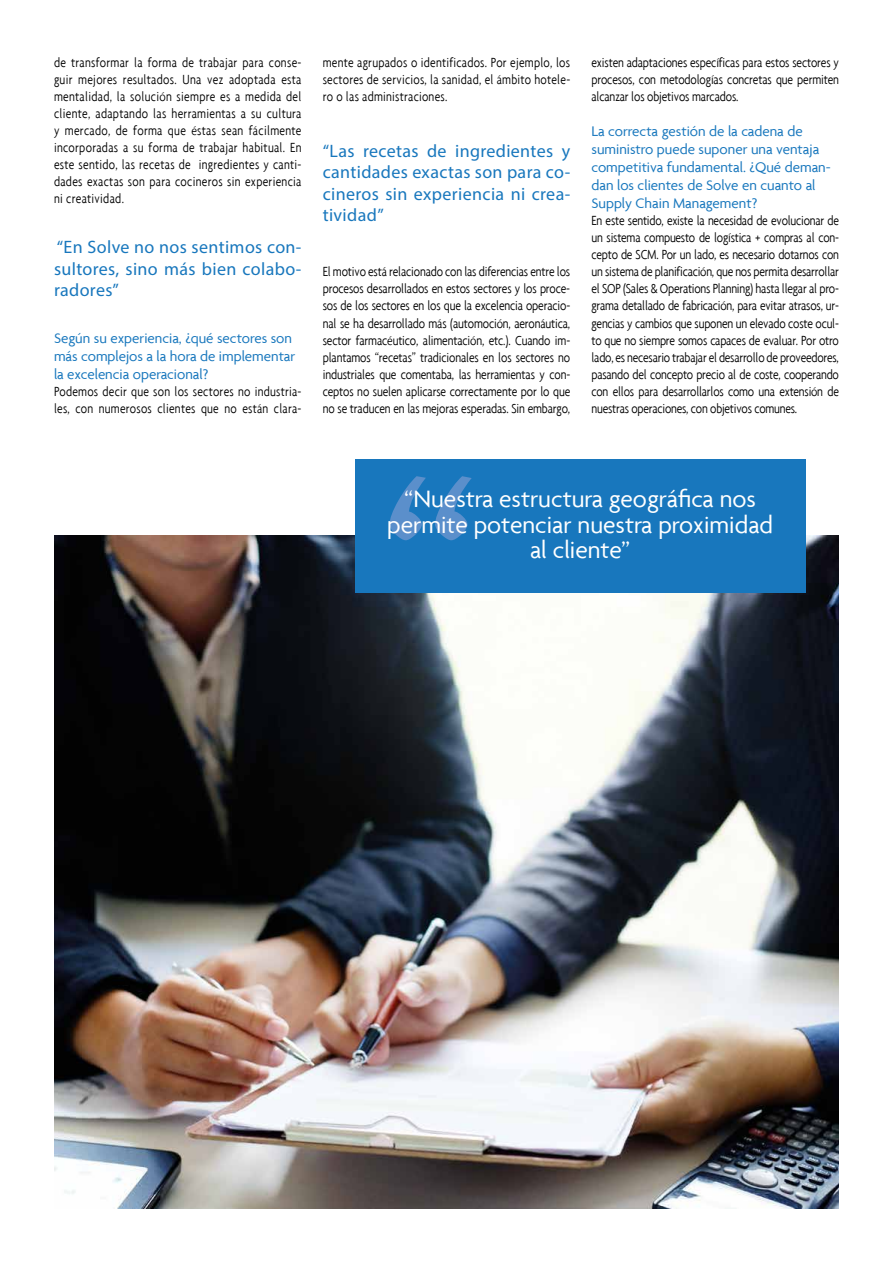
<style>
.page{position:relative;width:893px;height:1263px;background:#fff}
.page>*{position:absolute;margin:0;border:0;box-sizing:border-box;transform-origin:0 0}
.t1{font:25.5px/25.5px "Agenda";color:#fff;text-align:center}
.t2{font:18px/21.6px "Myriad Pro";letter-spacing:.02em;color:#1877bd;text-align:justify}
.t3{font:15px/18px "Agenda";color:#1877bd}
.t4{font:300 condensed 14.25px/17.1px "Agenda";letter-spacing:.015em;color:#000;text-align:justify}
</style>
<div class="page">
<img style="left:54px;top:536px;width:785px;height:673px">
<div style="left:356px;top:459px;width:450px;height:134px;background:#1877bd"></div>
<svg style="left:390px;top:476px;width:82px;height:64px"></svg>
<p class="t4" style="left:54px;top:53px;width:249px">de transformar la forma de trabajar para conse&shy;guir mejores resultados. Una vez adoptada esta mentalidad, la solución siempre es a medida del cliente, adaptando las herramientas a su cultura y mercado, de forma que éstas sean fácilmente incorporadas a su forma de trabajar habitual. En este sentido, las recetas de ingredientes y canti&shy;dades exactas son para cocineros sin experiencia ni creatividad.</p>
<p class="t2" style="left:54px;top:236px;width:249px">“En Solve no nos sentimos con&shy;sultores, sino más bien colabo&shy;radores”</p>
<p class="t3" style="left:54px;top:329px;width:243px">Según su experiencia, ¿qué sectores son más complejos a la hora de implementar la excelencia operacional?</p>
<p class="t4" style="left:54px;top:383px;width:249px">Podemos decir que son los sectores no industria&shy;les, con numerosos clientes que no están clara-</p>
<p class="t4" style="left:323px;top:53px;width:249px">mente agrupados o identificados. Por ejemplo, los sectores de servicios, la sanidad, el ámbito hotele&shy;ro o las administraciones.</p>
<p class="t2" style="left:323px;top:139px;width:249px">“Las recetas de ingredientes y cantidades exactas son para co&shy;cineros sin experiencia ni crea&shy;tividad”</p>
<p class="t4" style="left:323px;top:263px;width:249px">El motivo está relacionado con las diferencias entre los procesos desarrollados en estos sectores y los proce&shy;sos de los sectores en los que la excelencia operacio&shy;nal se ha desarrollado más (automoción, aeronáutica, sector farmacéutico, alimentación, etc.). Cuando im&shy;plantamos “recetas” tradicionales en los sectores no industriales que comentaba, las herramientas y con&shy;ceptos no suelen aplicarse correctamente por lo que no se traducen en las mejoras esperadas. Sin embargo,</p>
<p class="t4" style="left:591px;top:53px;width:249px">existen adaptaciones específicas para estos sectores y procesos, con metodologías concretas que permiten alcanzar los objetivos marcados.</p>
<p class="t3" style="left:591px;top:122px;width:241px">La correcta gestión de la cadena de suministro puede suponer una ventaja competitiva fundamental. ¿Qué deman&shy;dan los clientes de Solve en cuanto al Supply Chain Management?</p>
<p class="t4" style="left:591px;top:212px;width:249px">En este sentido, existe la necesidad de evolucionar de un sistema compuesto de logística + compras al con&shy;cepto de SCM. Por un lado, es necesario dotarnos con un sistema de planificación, que nos permita desarrollar el SOP (Sales &amp; Operations Planning) hasta llegar al pro&shy;grama detallado de fabricación, para evitar atrasos, ur&shy;gencias y cambios que suponen un elevado coste ocul&shy;to que no siempre somos capaces de evaluar. Por otro lado, es necesario trabajar el desarrollo de proveedores, pasando del concepto precio al de coste, cooperando con ellos para desarrollarlos como una extensión de nuestras operaciones, con objetivos comunes.</p>
<h1 class="t1" style="left:387px;top:486px;width:387px">“Nuestra estructura geográfica nos permite potenciar nuestra proximidad al cliente”</h1>
</div>
